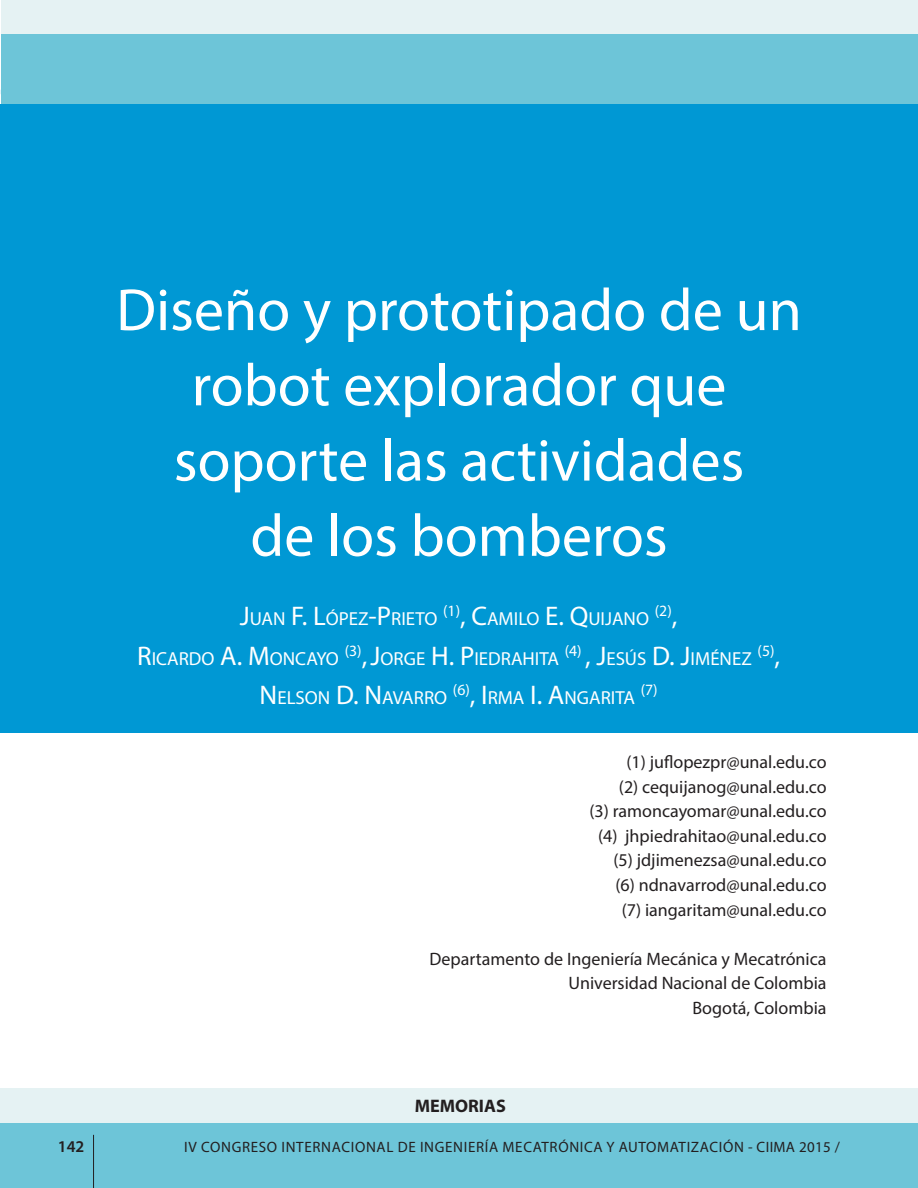
<style>
.page{position:relative;width:918px;height:1188px;background:#fff}
.page>*{position:absolute;margin:0;border:0;box-sizing:border-box;transform-origin:0 0}
.t1{font:60px/75.3px "Myriad Pro";color:#fff;text-align:center}
.t2{font:18.9px "Myriad Pro";color:#fff}
.t3{font:700 18.15px "Myriad Pro";color:#231f20}
.t4{font:18px/24.6px "Myriad Pro";color:#231f20;text-align:right}
.t5{font:600 16.5px "Myriad Pro";color:#231f20}
.t6{font:15.75px "Myriad Pro";color:#fff}
.t7{font:15px "Myriad Pro";letter-spacing:.045em;color:#231f20}
.s1{font-size:27px}
</style>
<div class="page">
<div style="left:1px;top:1095px;width:917px;height:93px;background:#6dc5d8"></div>
<hr style="left:93px;top:1135px;width:1px;height:53px;background:#231f20">
<div style="left:0;top:1088px;width:918px;height:35px;background:#e5f2f3"></div>
<div style="left:1px;top:104px;width:917px;height:629px;background:#0098d4"></div>
<div style="left:1px;top:0;width:917px;height:35px;background:#e5f2f3"></div>
<div style="left:1px;top:35px;width:917px;height:69px;background:#6dc5d8"></div>
<h1 class="t1" style="left:116px;top:271px;width:687px">Diseño y prototipado de un robot explorador que soporte las actividades<br>de los bomberos</h1>
<p class="t2" style="left:240px;top:607px;width:411px"><span class="s1">J</span>UAN <span class="s1">F. L</span>ÓPEZ<span class="s1">-P</span> RIETO <sup>(1)</sup><span class="s1">, C</span>AMILO <span class="s1">E. Q</span>UIJANO</p>
<p class="t6" style="left:655px;top:601px;width:24px">(2)<span class="s1">,</span></p>
<p class="t2" style="left:137px;top:647px;width:616px"><span class="s1">R</span>ICARDO <span class="s1">A. M</span>ONCAYO <sup>(3)</sup><span class="s1">,J</span>ORGE <span class="s1">H. P</span> IEDRAHITA <sup>(4)</sup> <span class="s1">, J</span>ESÚS <span class="s1">D. J</span>IMÉNEZ</p>
<p class="t6" style="left:758px;top:641px;width:24px">(5)<span class="s1">,</span></p>
<p class="t2" style="left:260px;top:686px;width:377px"><span class="s1">N</span> ELSON <span class="s1">D. N</span> AVARRO <sup>(6)</sup><span class="s1">, I</span> RMA <span class="s1">I. A</span>NGARITA</p>
<p class="t6" style="left:641px;top:680px;width:19px">(7)</p>
<p class="t4" style="left:589px;top:749px;width:239px">(1) juflopezpr@unal.edu.co<br>(2) cequijanog@unal.edu.co<br>(3) ramoncayomar@unal.edu.co (4) jhpiedrahitao@unal.edu.co (5) jdjimenezsa@unal.edu.co<br>(6) ndnavarrod@unal.edu.co<br>(7) iangaritam@unal.edu.co</p>
<p class="t4" style="left:430px;top:946px;width:399px">Departamento de Ingeniería Mecánica y Mecatrónica<br>Universidad Nacional de Colombia<br>Bogotá, Colombia</p>
<p class="t3" style="left:415px;top:1094px;width:93px">MEMORIAS</p>
<p class="t5" style="left:58px;top:1136px;width:28px">142</p>
<p class="t7" style="left:184px;top:1138px;width:657px">IV CONGRESO INTERNACIONAL DE INGENIERÍA MECATRÓNICA Y AUTOMATIZACIÓN - CIIMA 2015 /</p>
</div>
